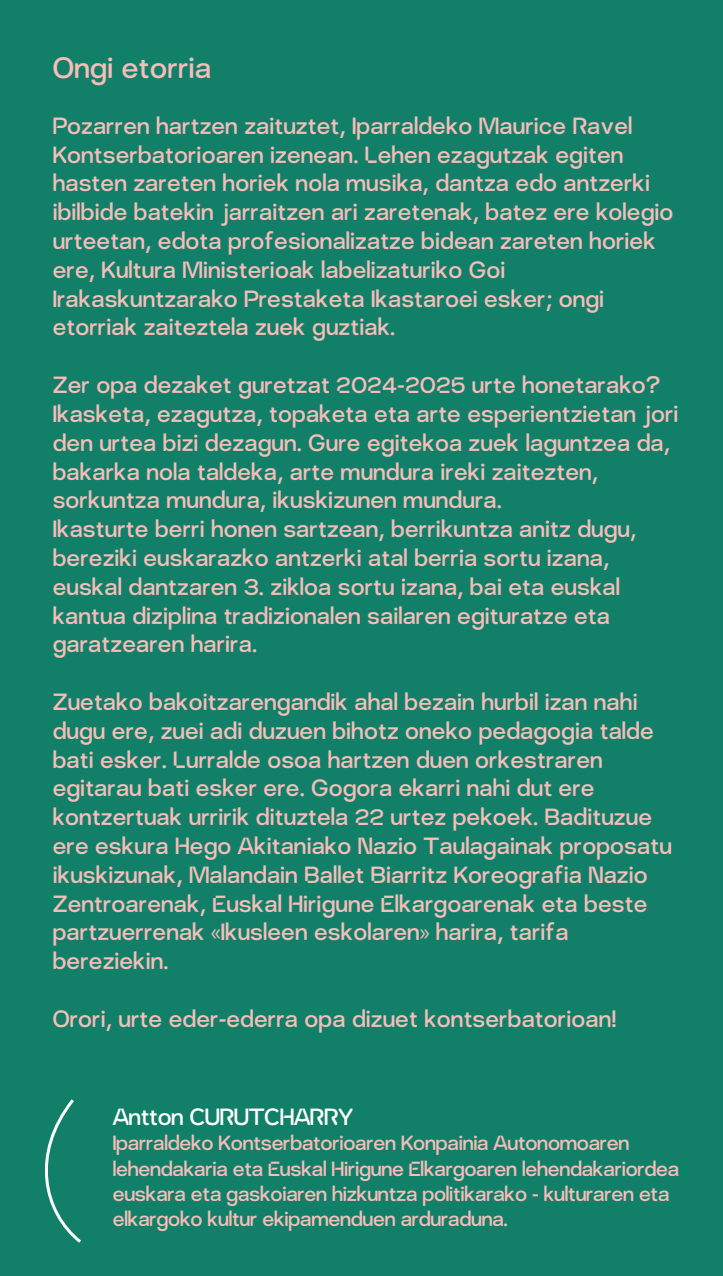
<style>
.page{position:relative;width:723px;height:1276px;background:#128069}
.page>*{position:absolute;margin:0;border:0;box-sizing:border-box;transform-origin:0 0}
.t1{font:30px "Symphonie";letter-spacing:-.025em;color:#f7bdb9}
.t2{font:24px/28.8px "Symphonie";letter-spacing:-.025em;color:#f7bdb9}
.t3{font:24px "Symphonie";letter-spacing:-.045em;color:#fff}
.t4{font:21px/25.2px "Symphonie";letter-spacing:-.045em;color:#f7bdb9}
.s1{font-family:"Myriad Pro"}
</style>
<div class="page">
<svg style="left:45px;top:1099px;width:36px;height:144px"></svg>
<p class="t1" style="left:52px;top:51px;width:161px">Ongi etorria</p>
<p class="t2" style="left:52px;top:112px;width:623px">Pozarren hartzen zaituztet, Iparraldeko Maurice Ravel Kontserbatorioaren izenean. Lehen ezagutzak egiten hasten zareten horiek nola musika, dantza edo antzerki ibilbide batekin jarraitzen ari zaretenak, batez ere kolegio urteetan, edota profesionalizatze bidean zareten horiek ere, Kultura Ministerioak labelizaturiko Goi Irakaskuntzarako Prestaketa Ikastaroei esker; ongi etorriak zaiteztela zuek guztiak.</p>
<p class="t2" style="left:52px;top:371px;width:628px">Zer opa dezaket guretzat 2024-2025 urte honetarako?<br>Ikasketa, ezagutza, topaketa eta arte esperientzietan jori den urtea bizi dezagun. Gure egitekoa zuek laguntzea da, bakarka nola taldeka, arte mundura ireki zaitezten, sorkuntza mundura, ikuskizunen mundura.<br>Ikasturte berri honen sartzean, berrikuntza anitz dugu, bereziki euskarazko antzerki atal berria sortu izana, euskal dantzaren 3. zikloa sortu izana, bai eta euskal kantua diziplina tradizionalen sailaren egituratze eta garatzearen harira.</p>
<p class="t2" style="left:52px;top:688px;width:621px">Zuetako bakoitzarengandik ahal bezain hurbil izan nahi dugu ere, zuei adi duzuen bihotz oneko pedagogia talde bati esker. Lurralde osoa hartzen duen orkestraren egitarau bati esker ere. Gogora ekarri nahi dut ere kontzertuak urririk dituztela 22 urtez pekoek. Badituzue ere eskura Hego Akitaniako Nazio Taulagainak proposatu ikuskizunak, Malandain Ballet Biarritz Koreografia Nazio Zentroarenak, Euskal Hirigune Elkargoarenak eta beste partzuerrenak <span class="s1">«</span>Ikusleen eskolaren<span class="s1">»</span> harira, tarifa bereziekin.</p>
<p class="t2" style="left:52px;top:1004px;width:566px">Orori, urte eder-ederra opa dizuet kontserbatorioan!</p>
<p class="t3" style="left:112px;top:1104px;width:242px">Antton CURUTCHARRY</p>
<p class="t4" style="left:112px;top:1131px;width:569px">Iparraldeko Kontserbatorioaren Konpainia Autonomoaren lehendakaria eta Euskal Hirigune Elkargoaren lehendakariordea euskara eta gaskoiaren hizkuntza politikarako - kulturaren eta elkargoko kultur ekipamenduen arduraduna.</p>
</div>
